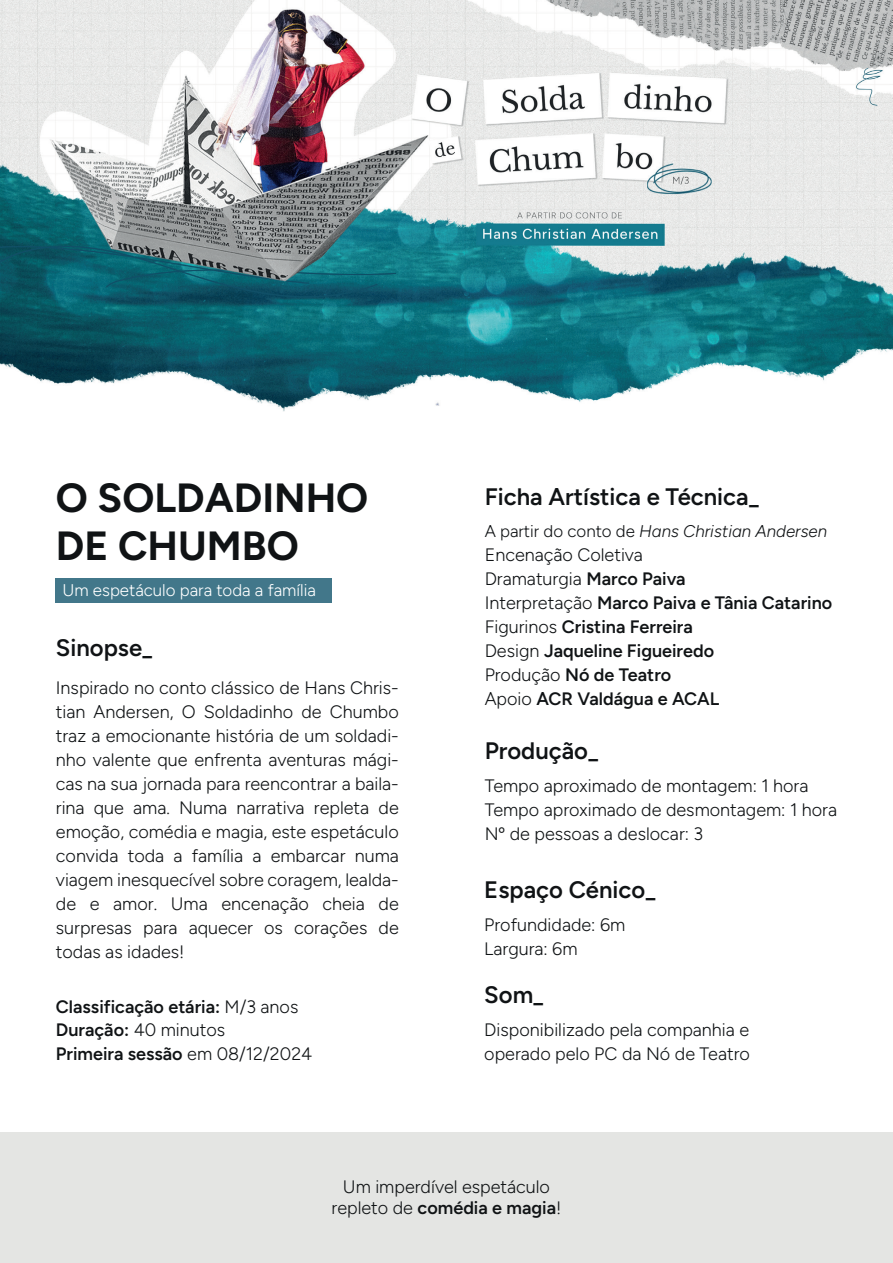
<style>
.page{position:relative;width:893px;height:1263px;background:#fff}
.page>*{position:absolute;margin:0;border:0;box-sizing:border-box;transform-origin:0 0}
.t1{font:700 40.8px/48.9px "Figtree";color:#101315}
.t2{font:600 23.85px "Figtree";color:#101315}
.t3{font:300 18px/24px "Figtree";color:#101315}
.t4{font:600 18px/24px "Figtree";color:#101315}
.t5{font:italic 300 16.95px "Figtree";color:#101315}
.t6{font:300 16.95px "Figtree";color:#fff}
.s1{font-weight:300}
.s2{font-style:normal}
.s3{font-weight:600}
</style>
<div class="page">
<div style="left:56px;top:578px;width:276px;height:25px;background:#42778a"></div>
<div style="left:0;top:1132px;width:893px;height:131px;background:#e4e5e3"></div>
<img style="left:0;top:0;width:893px;height:412px">
<h1 class="t1" style="left:56px;top:472px;width:314px">O SOLDADINHO<br>DE CHUMBO</h1>
<p class="t6" style="left:62px;top:580px;width:255px">Um espetáculo para toda a família</p>
<h2 class="t2" style="left:56px;top:634px;width:98px">Sinopse_</h2>
<p class="t3" style="left:56px;top:676px;width:344px;text-align:justify">Inspirado no conto clássico de Hans Chris&shy;tian Andersen, O Soldadinho de Chumbo traz a emocionante história de um soldadi&shy;nho valente que enfrenta aventuras mági&shy;cas na sua jornada para reencontrar a baila&shy;rina que ama. Numa narrativa repleta de emoção, comédia e magia, este espetáculo convida toda a família a embarcar numa viagem inesquecível sobre coragem, lealda&shy;de e amor. Uma encenação cheia de surpresas para aquecer os corações de todas as idades!</p>
<p class="t4" style="left:56px;top:994px;width:258px">Classificação etária: <span class="s1">M/3 anos<br></span>Duração: <span class="s1">40 minutos<br></span>Primeira sessão <span class="s1">em 08/12/2024</span></p>
<h2 class="t2" style="left:485px;top:482px;width:276px">Ficha Artística e Técnica_</h2>
<p class="t5" style="left:485px;top:522px;width:344px"><span class="s2">A partir do conto de</span> Hans Christian Andersen</p>
<p class="t4" style="left:485px;top:543px;width:349px"><span class="s1">Encenação Coletiva<br>Dramaturgia</span> Marco Paiva<br><span class="s1">Interpretação</span> Marco Paiva e Tânia Catarino<br><span class="s1">Figurinos</span> Cristina Ferreira<br><span class="s1">Design</span> Jaqueline Figueiredo<br><span class="s1">Produção</span> Nó de Teatro<br><span class="s1">Apoio</span> ACR Valdágua e ACAL</p>
<h2 class="t2" style="left:485px;top:737px;width:115px">Produção_</h2>
<p class="t3" style="left:485px;top:774px;width:354px">Tempo aproximado de montagem: 1 hora<br>Tempo aproximado de desmontagem: 1 hora<br>Nº de pessoas a deslocar: 3</p>
<h2 class="t2" style="left:484px;top:875px;width:173px">Espaço Cénico_</h2>
<p class="t3" style="left:484px;top:912px;width:142px">Profundidade: 6m<br>Largura: 6m</p>
<h2 class="t2" style="left:484px;top:981px;width:61px">Som_</h2>
<p class="t3" style="left:484px;top:1018px;width:267px">Disponibilizado pela companhia e operado pelo PC da Nó de Teatro</p>
<p class="t3" style="left:332px;top:1176px;width:231px;line-height:21px;text-align:center">Um imperdível espetáculo repleto de <span class="s3">comédia e magia</span>!</p>
</div>
